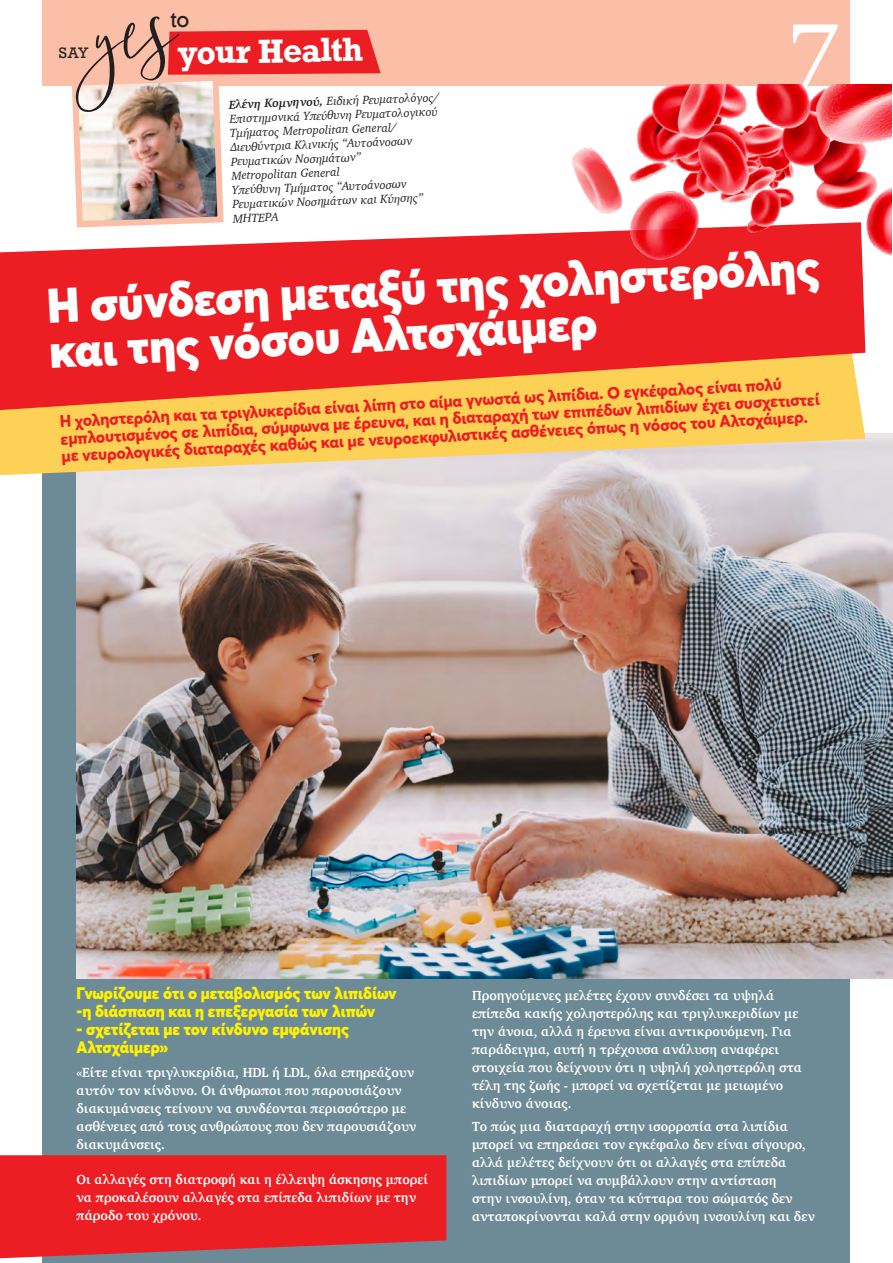
<style>
.page{position:relative;width:893px;height:1263px;background:#fff}
.page>*{position:absolute;margin:0;border:0;box-sizing:border-box;transform-origin:0 0}
.t1{font:97.5px "Georgia";color:#fff}
.t2{font:900 48px/45px "Averta";color:#fff}
.t3{font:700 31.5px "Rockwell";color:#fff}
.t4{font:21px "Rockwell";color:#231f20}
.t5{font:800 16.5px/17.2px "Averta";color:#ed1d24}
.t6{font:900 16.5px/18px "Averta";color:#fff200;scale:.95 1}
.t7{font:14.25px "Rockwell";color:#231f20}
.t8{font:700 13.5px/18px "Charter";color:#fff;scale:.95 1}
.t9{font:italic 12px/14.2px "Charter";color:#231f20}
.s1{font-weight:700}
</style>
<div class="page">
<div style="left:43px;top:433px;width:807px;height:830px;background:#6d8b96"></div>
<img style="left:77px;top:433px;width:816px;height:545px">
<div style="left:43px;top:0;width:807px;height:85px;background:#fbbea7"></div>
<svg style="left:0;top:410px;width:865px;height:65px;background:#f5d37b"></svg>
<svg style="left:0;top:232px;width:865px;height:178px;background:#f04536"></svg>
<svg style="left:0;top:1155px;width:446px;height:103px;background:#e2262d"></svg>
<img style="left:69px;top:16px;width:312px;height:212px">
<img style="left:572px;top:85px;width:319px;height:174px">
<h3 class="t4" style="left:170px;top:6px;width:21px">to</h3>
<p class="t7" style="left:59px;top:44px;width:32px">SAY</p>
<h3 class="t3" style="left:177px;top:32px;width:188px;rotate:-1deg">your Health</h3>
<p class="t9" style="left:229px;top:97px;width:212px;rotate:-2deg"><span class="s1">Ελένη Κομνηνού,</span> Ειδική Ρευματολόγος/<br>Επιστημονικά Υπεύθυνη Ρευματολογικού<br>Τμήματος Metropolitan General/<br>Διευθύντρια Κλινικής “Αυτοάνοσων<br>Ρευματικών Νοσημάτωνˮ<br>Metropolitan General<br>Υπεύθυνη Τμήματος “Αυτοάνοσων<br>Ρευματικών Νοσημάτων και Κύησηςˮ<br>ΜΗΤΕΡΑ</p>
<h1 class="t1" style="left:789px;top:-29px;width:50px">7</h1>
<h2 class="t2" style="left:46px;top:283px;width:775px;rotate:-3deg">Η σύνδεση μεταξύ της χοληστερόλης και της νόσου Αλτσχάιμερ</h2>
<p class="t5" style="left:59px;top:413px;width:762px;rotate:-3deg">Η χοληστερόλη και τα τριγλυκερίδια είναι λίπη στο αίμα γνωστά ως λιπίδια. Ο εγκέφαλος είναι πολύ εμπλουτισμένος σε λιπίδια, σύμφωνα με έρευνα, και η διαταραχή των επιπέδων λιπιδίων έχει συσχετιστεί με νευρολογικές διαταραχές καθώς και με νευροεκφυλιστικές ασθένειες όπως η νόσος του Αλτσχάιμερ.</p>
<p class="t6" style="left:77px;top:984px;width:338px">Γνωρίζουμε ότι ο μεταβολισμός των λιπιδίων -η διάσπαση και η επεξεργασία των λιπών</p>
<p class="t6" style="left:77px;top:1020px;width:288px">- σχετίζεται με τον κίνδυνο εμφάνισης<br>Αλτσχάιμερ»</p>
<p class="t8" style="left:77px;top:1063px;width:359px">«Είτε είναι τριγλυκερίδια, HDL ή LDL, όλα επηρεάζουν αυτόν τον κίνδυνο. Οι άνθρωποι που παρουσιάζουν διακυμάνσεις τείνουν να συνδέονται περισσότερο με ασθένειες από τους ανθρώπους που δεν παρουσιάζουν διακυμάνσεις.</p>
<p class="t8" style="left:77px;top:1170px;width:372px">Οι αλλαγές στη διατροφή και η έλλειψη άσκησης μπορεί να προκαλέσουν αλλαγές στα επίπεδα λιπιδίων με την πάροδο του χρόνου.</p>
<p class="t8" style="left:472px;top:986px;width:349px">Προηγούμενες μελέτες έχουν συνδέσει τα υψηλά επίπεδα κακής χοληστερόλης και τριγλυκεριδίων με την άνοια, αλλά η έρευνα είναι αντικρουόμενη. Για παράδειγμα, αυτή η τρέχουσα ανάλυση αναφέρει στοιχεία που δείχνουν ότι η υψηλή χοληστερόλη στα τέλη της ζωής - μπορεί να σχετίζεται με μειωμένο κίνδυνο άνοιας.</p>
<p class="t8" style="left:472px;top:1117px;width:362px">Το πώς μια διαταραχή στην ισορροπία στα λιπίδια μπορεί να επηρεάσει τον εγκέφαλο δεν είναι σίγουρο, αλλά μελέτες δείχνουν ότι οι αλλαγές στα επίπεδα λιπιδίων μπορεί να συμβάλλουν στην αντίσταση<br>στην ινσουλίνη, όταν τα κύτταρα του σώματός δεν ανταποκρίνονται καλά στην ορμόνη ινσουλίνη και δεν</p>
</div>
